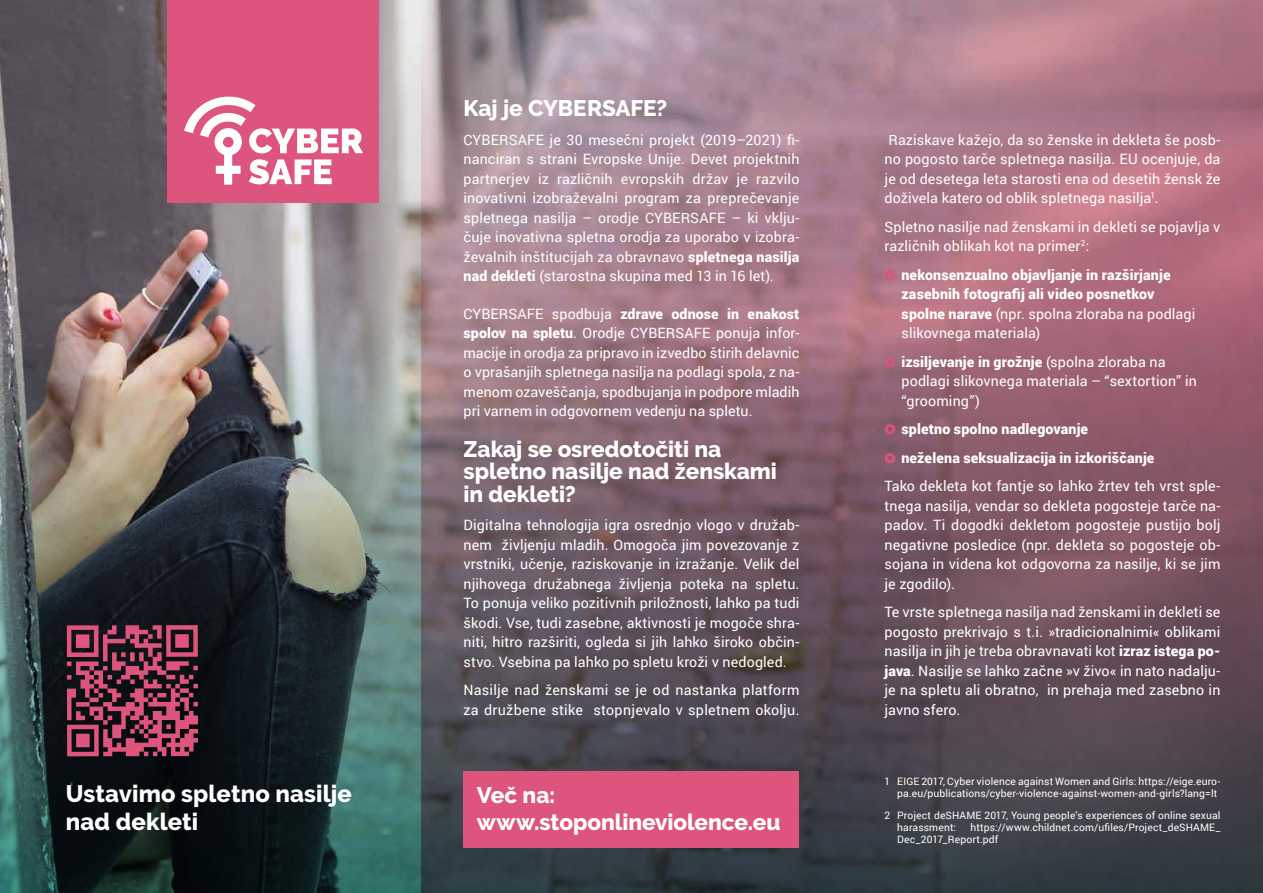
<style>
.page{position:relative;width:1263px;height:893px;background:#fff}
.page>*{position:absolute;margin:0;border:0;box-sizing:border-box;transform-origin:0 0}
.t1{font:800 23.7px/28.5px "Raleway";letter-spacing:.005em;color:#fff}
.t2{font:800 22.5px/22.5px "Raleway";letter-spacing:-.005em;color:#fff}
.t3{font:14.25px/19.5px "Roboto";letter-spacing:.01em;color:#fff;text-align:justify}
.t4{font:900 14.25px/19.5px "Roboto";letter-spacing:.01em;color:#fff}
.t5{font:10.2px/12.3px "Roboto";letter-spacing:.015em;color:#fff}
.s1{font-weight:900}
.s2{font-family:"Raleway";font-size:17.1px;color:#dd547c}
.s3{font-weight:400}
.s4{font-family:"Raleway";font-weight:900;font-size:17.1px;color:#dd547c}
</style>
<div class="page">
<img style="left:0;top:0;width:421px;height:300px">
<svg style="left:421px;top:0;width:842px;height:300px;background:#ad8290"></svg>
<img style="left:0;top:300px;width:1263px;height:593px">
<div style="left:167px;top:0;width:211px;height:203px;background:#dd547c"></div>
<svg style="left:184px;top:96px;width:179px;height:89px"></svg>
<div style="left:463px;top:771px;width:336px;height:77px;background:#dd547c"></div>
<svg style="left:67px;top:625px;width:131px;height:131px;background:#753248"></svg>
<h2 class="t2" style="left:463px;top:97px;width:205px">Kaj je CYBERSAFE?</h2>
<p class="t3" style="left:463px;top:129px;width:337px">CYBERSAFE je 30 mesečni projekt (2019–2021) fi&shy;nanciran s strani Evropske Unije. Devet projektnih partnerjev iz različnih evropskih držav je razvilo inovativni izobraževalni program za preprečevanje spletnega nasilja – orodje CYBERSAFE – ki vklju&shy;čuje inovativna spletna orodja za uporabo v izobra&shy;ževalnih inštitucijah za obravnavo <span class="s1">spletnega nasilja nad dekleti</span> (starostna skupina med 13 in 16 let).</p>
<p class="t3" style="left:463px;top:303px;width:337px">CYBERSAFE spodbuja <span class="s1">zdrave odnose in enakost spolov na spletu</span>. Orodje CYBERSAFE ponuja infor&shy;macije in orodja za pripravo in izvedbo štirih delavnic o vprašanjih spletnega nasilja na podlagi spola, z na&shy;menom ozaveščanja, spodbujanja in podpore mladih pri varnem in odgovornem vedenju na spletu.</p>
<h2 class="t2" style="left:463px;top:438px;width:315px">Zakaj se osredotočiti na spletno nasilje nad ženskami in dekleti?</h2>
<p class="t3" style="left:463px;top:515px;width:337px">Digitalna tehnologija igra osrednjo vlogo v družab&shy;nem življenju mladih. Omogoča jim povezovanje z vrstniki, učenje, raziskovanje in izražanje. Velik del njihovega družabnega življenja poteka na spletu.<br>To ponuja veliko pozitivnih priložnosti, lahko pa tudi škodi. Vse, tudi zasebne, aktivnosti je mogoče shra&shy;niti, hitro razširiti, ogleda si jih lahko široko občin&shy;stvo. Vsebina pa lahko po spletu kroži v nedogled.</p>
<p class="t3" style="left:463px;top:680px;width:337px">Nasilje nad ženskami se je od nastanka platform za družbene stike stopnjevalo v spletnem okolju.</p>
<h1 class="t1" style="left:66px;top:779px;width:287px">Ustavimo spletno nasilje nad dekleti</h1>
<h2 class="t2" style="left:477px;top:782px;width:305px;line-height:27px">Več na: www.stoponlineviolence.eu</h2>
<p class="t3" style="left:884px;top:129px;width:337px">Raziskave kažejo, da so ženske in dekleta še posb&shy;no pogosto tarče spletnega nasilja. EU ocenjuje, da je od desetega leta starosti ena od desetih žensk že doživela katero od oblik spletnega nasilja<sup>1</sup>.</p>
<p class="t3" style="left:884px;top:216px;width:337px">Spletno nasilje nad ženskami in dekleti se pojavlja v različnih oblikah kot na primer<sup>2</sup>:</p>
<p class="t4" style="left:901px;top:264px;width:295px;text-indent:-17px"><span class="s2">k</span> nekonsenzualno objavljanje in razširjanje zasebnih fotografij ali video posnetkov spolne narave <span class="s3">(npr. spolna zloraba na podlagi slikovnega materiala)</span></p>
<p class="t3" style="left:901px;top:351px;width:297px;text-align:left;text-indent:-17px"><span class="s4">k</span> <span class="s1">izsiljevanje in grožnje</span> (spolna zloraba na podlagi slikovnega materiala – “sextortion” in “grooming”)</p>
<p class="t4" style="left:884px;top:414px;width:337px;line-height:28.5px"><span class="s2">k</span> spletno spolno nadlegovanje<br><span class="s2">k</span> neželena seksualizacija in izkoriščanje<br><span class="s3">Tako dekleta kot fantje so lahko žrtev teh vrst sple-</span></p>
<p class="t3" style="left:884px;top:495px;width:337px">tnega nasilja, vendar so dekleta pogosteje tarče na&shy;padov. Ti dogodki dekletom pogosteje pustijo bolj negativne posledice (npr. dekleta so pogosteje ob&shy;sojana in videna kot odgovorna za nasilje, ki se jim je zgodilo).</p>
<p class="t3" style="left:884px;top:602px;width:337px">Te vrste spletnega nasilja nad ženskami in dekleti se pogosto prekrivajo s t.i. »tradicionalnimi« oblikami nasilja in jih je treba obravnavati kot <span class="s1">izraz istega po&shy;java</span>. Nasilje se lahko začne »v živo« in nato nadalju&shy;je na spletu ali obratno, in prehaja med zasebno in javno sfero.</p>
<p class="t5" style="left:897px;top:775px;width:325px;text-indent:-13px">1 EIGE 2017, Cyber violence against Women and Girls: https://eige.euro&shy;pa.eu/publications/cyber-violence-against-women-and-girls?lang=lt</p>
<p class="t5" style="left:897px;top:808px;width:325px;text-indent:-13px">2 Project deSHAME 2017, Young people’s experiences of online sexual harassment:</p>
<p class="t5" style="left:897px;top:821px;width:325px;text-indent:73px">https://www.childnet.com/ufiles/Project_deSHAME_<br>Dec_2017_Report.pdf</p>
</div>
